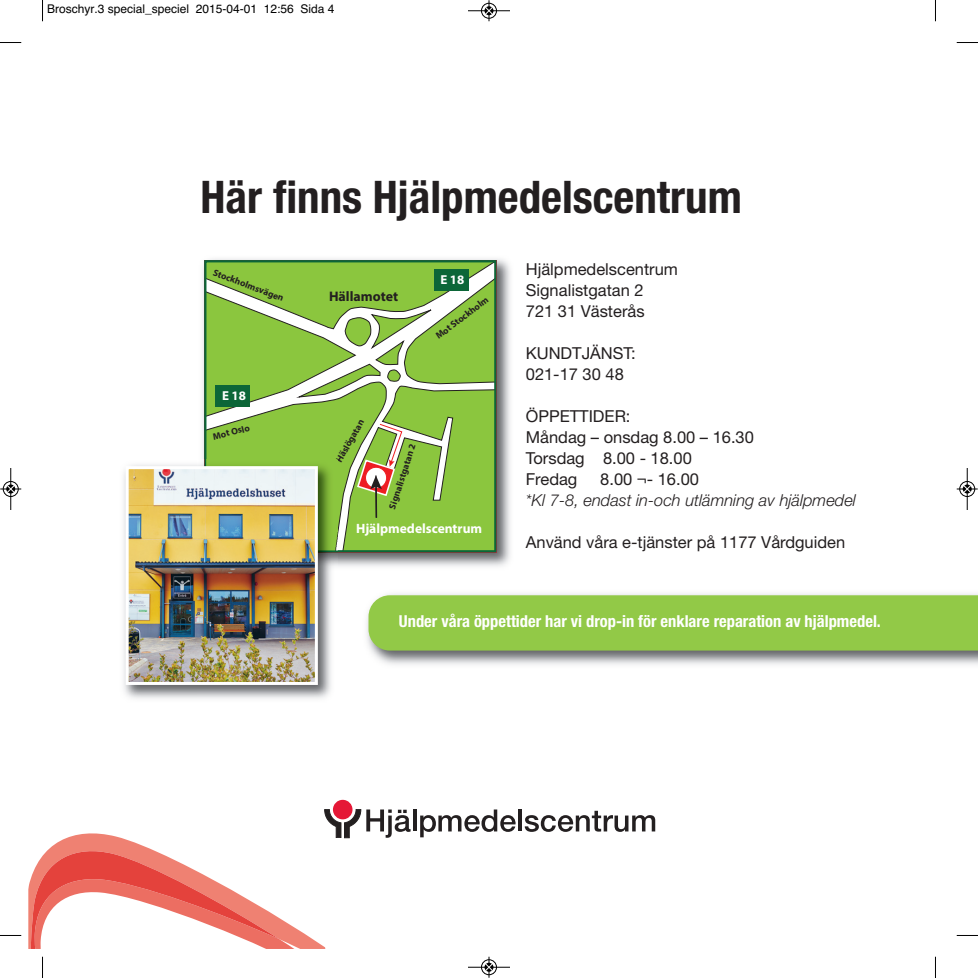
<style>
.page{position:relative;width:978px;height:978px;background:#fff}
.page>*{position:absolute;margin:0;border:0;box-sizing:border-box;transform-origin:0 0}
.t1{font:700 condensed 45px "Helvetica Neue";color:#231f20}
.t2{font:16.5px/21px "Helvetica Neue";color:#231f20}
.t3{font:700 condensed 16.5px "Helvetica Neue";color:#fff}
.t4{font:italic 300 16.5px "Helvetica Neue";color:#231f20}
.t5{font:700 13.8px "Myriad Pro";color:#231f20}
.t6{font:700 13.5px "Myriad Pro";color:#fff}
.t7{font:700 13.05px "Myriad Pro";color:#fff}
.t8{font:12px "Helvetica";color:#000}
.t9{font:700 9.45px "Myriad Pro";color:#231f20}
</style>
<div class="page">
<img style="left:202px;top:259px;width:308px;height:308px">
<svg style="left:207px;top:263px;width:287px;height:287px;background:#94c850"></svg>
<svg style="left:294px;top:310px;width:138px;height:88px"></svg>
<div style="left:204px;top:260px;width:293px;height:293px;border:2px solid #0c6638"></div>
<div style="left:215px;top:385px;width:35px;height:22px;background:#0c6638"></div>
<div style="left:434px;top:269px;width:34px;height:21px;background:#0c6638"></div>
<hr style="left:375px;top:485px;width:2px;height:33px;background:#231f20">
<svg style="left:356px;top:423px;width:47px;height:74px"></svg>
<img style="left:123px;top:460px;width:215px;height:239px">
<img style="left:204px;top:553px;width:134px;height:1px">
<img style="left:130px;top:470px;width:184px;height:211px">
<div style="left:126px;top:466px;width:192px;height:219px;border:3px solid #fff"></div>
<div style="left:369px;top:595px;width:609px;height:56px;background:#92c947"></div>
<div style="left:333px;top:800px;width:19px;height:19px;background:#e51836;border-radius:50%"></div>
<hr style="left:413px;top:809px;width:3px;height:22px;background:#231f20">
<svg style="left:420px;top:809px;width:96px;height:28px"></svg>
<hr style="left:518px;top:809px;width:4px;height:22px;background:#231f20">
<svg style="left:525px;top:811px;width:130px;height:21px"></svg>
<svg style="left:28px;top:809px;width:383px;height:140px"></svg>
<svg style="left:42px;top:0;width:1px;height:21px"></svg>
<svg style="left:0;top:42px;width:21px;height:1px"></svg>
<svg style="left:935px;top:0;width:1px;height:21px"></svg>
<svg style="left:957px;top:42px;width:21px;height:1px"></svg>
<svg style="left:42px;top:957px;width:1px;height:21px"></svg>
<svg style="left:0;top:935px;width:21px;height:1px"></svg>
<svg style="left:935px;top:957px;width:1px;height:21px"></svg>
<svg style="left:957px;top:935px;width:21px;height:1px"></svg>
<div style="left:481px;top:3px;width:16px;height:16px;border:1px solid #fff;border-radius:50%"></div>
<hr style="left:468px;top:11px;width:42px;height:1px;background:#000">
<div style="left:481px;top:3px;width:16px;height:15px;border:1px solid #000;border-radius:50%"></div>
<svg style="left:485px;top:0;width:8px;height:21px"></svg>
<div style="left:481px;top:959px;width:16px;height:16px;border:1px solid #fff;border-radius:50%"></div>
<hr style="left:468px;top:967px;width:42px;height:1px;background:#000">
<div style="left:481px;top:960px;width:16px;height:15px;border:1px solid #000;border-radius:50%"></div>
<svg style="left:485px;top:957px;width:8px;height:21px"></svg>
<div style="left:3px;top:481px;width:16px;height:16px;border:1px solid #fff;border-radius:50%"></div>
<hr style="left:11px;top:468px;width:1px;height:42px;background:#000">
<div style="left:3px;top:481px;width:15px;height:16px;border:1px solid #000;border-radius:50%"></div>
<svg style="left:0;top:485px;width:21px;height:8px"></svg>
<div style="left:959px;top:481px;width:16px;height:16px;border:1px solid #fff;border-radius:50%"></div>
<hr style="left:967px;top:468px;width:1px;height:42px;background:#000">
<div style="left:960px;top:481px;width:15px;height:16px;border:1px solid #000;border-radius:50%"></div>
<svg style="left:957px;top:485px;width:21px;height:8px"></svg>
<p class="t8" style="left:47px;top:5px;width:289px">Broschyr.3 special_speciel 2015-04-01 12:56 Sida 4</p>
<h1 class="t1" style="left:201px;top:181px;width:543px">Här finns Hjälpmedelscentrum</h1>
<p class="t9" style="left:215px;top:268px;width:76px;rotate:21deg">Stockholmsvägen</p>
<p class="t7" style="left:222px;top:390px;width:25px">E 18</p>
<p class="t9" style="left:212px;top:432px;width:39px;rotate:-14deg">Mot Oslo</p>
<p class="t5" style="left:329px;top:290px;width:71px">Hällamotet</p>
<p class="t7" style="left:440px;top:273px;width:25px">E 18</p>
<p class="t9" style="left:434px;top:333px;width:65px;rotate:-37deg">Mot Stockholm</p>
<p class="t9" style="left:335px;top:459px;width:49px;rotate:-61deg">Häslögatan</p>
<p class="t9" style="left:388px;top:507px;width:69px;rotate:-72deg">Signalistgatan 2</p>
<p class="t6" style="left:356px;top:522px;width:128px">Hjälpmedelscentrum</p>
<p class="t2" style="left:526px;top:260px;width:154px">Hjälpmedelscentrum<br>Signalistgatan 2<br>721 31 Västerås</p>
<p class="t2" style="left:526px;top:344px;width:111px">KUNDTJÄNST:<br>021-17 30 48</p>
<p class="t2" style="left:526px;top:407px;width:230px">ÖPPETTIDER:<br>Måndag – onsdag 8.00 – 16.30<br>Torsdag 8.00 - 18.00<br>Fredag</p>
<p class="t2" style="left:600px;top:470px;width:100px">8.00 ¬- 16.00</p>
<p class="t4" style="left:526px;top:494px;width:332px">*Kl 7-8, endast in-och utlämning av hjälpmedel</p>
<p class="t2" style="left:526px;top:533px;width:321px">Använd våra e-tjänster på 1177 Vårdguiden</p>
<p class="t3" style="left:399px;top:615px;width:483px">Under våra öppettider har vi drop-in för enklare reparation av hjälpmedel.</p>
</div>
